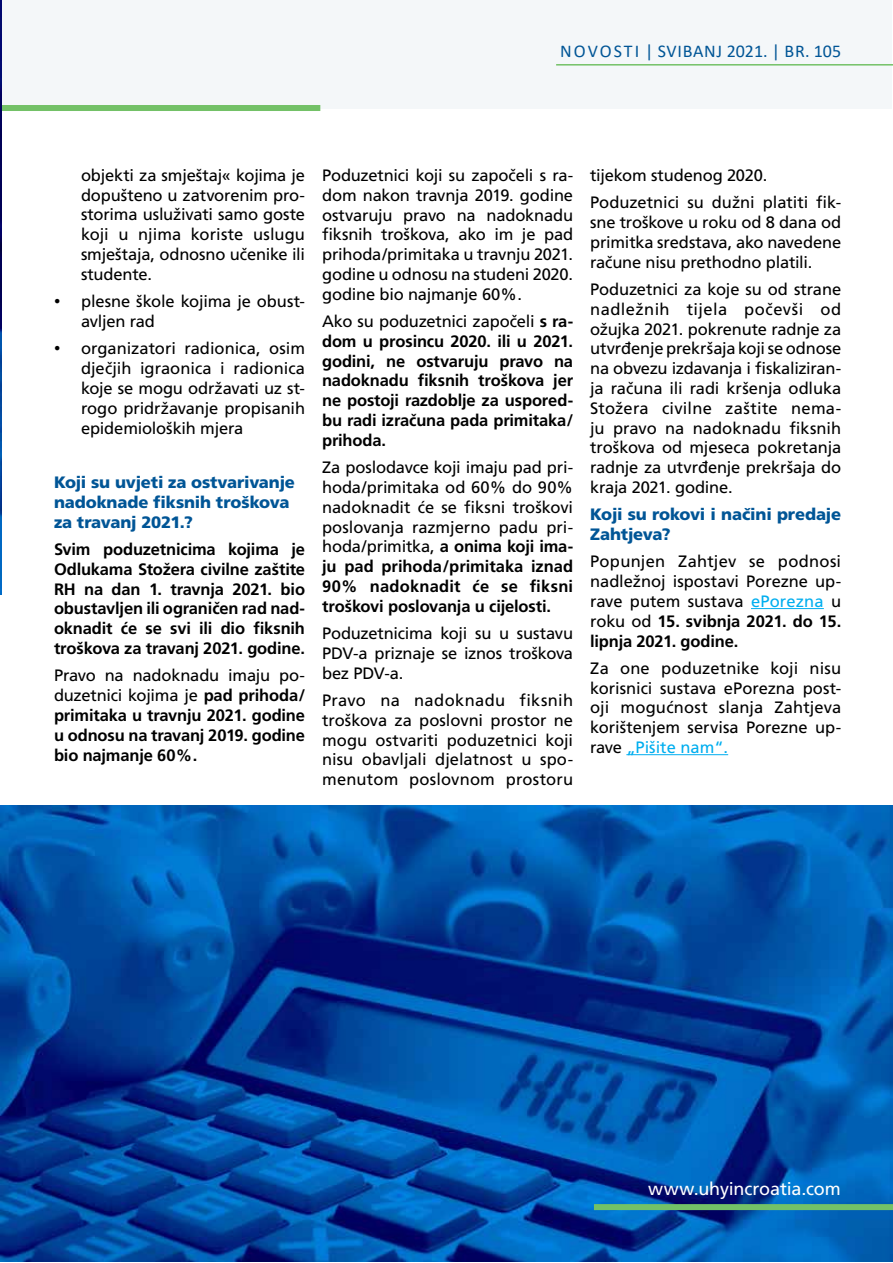
<style>
.page{position:relative;width:893px;height:1263px;background:#fff}
.page>*{position:absolute;margin:0;border:0;box-sizing:border-box;transform-origin:0 0}
.t1{font:18px "Calibri";letter-spacing:.04em;color:#005596}
.t2{font:18px "Frutiger CE";letter-spacing:-.01em;color:#fff}
.t3{font:16.5px/19.8px "Frutiger CE";letter-spacing:-.005em;color:#000;text-align:justify}
.t4{font:700 16.5px/19.8px "Frutiger CE";letter-spacing:-.01em;color:#000;text-align:justify}
.t5{font:900 16.5px/19.8px "Frutiger LT Std";letter-spacing:-.01em;color:#005596}
.s1{font-family:"Times New Roman";font-size:18px}
.s2{font-weight:400}
.s3{font-weight:700}
.s4{color:#00aeef}
</style>
<div class="page">
<img style="left:0;top:806px;width:893px;height:455px">
<div style="left:0;top:0;width:891px;height:108px;background:#f4f7f9"></div>
<div style="left:0;top:105px;width:320px;height:6px;background:#73c167"></div>
<hr style="left:751px;top:608px;width:73px;height:1px;background:#00aeef">
<hr style="left:626px;top:754px;width:102px;height:1px;background:#00aeef">
<hr style="left:556px;top:64px;width:337px;height:2px;background:#73c167">
<div style="left:594px;top:1204px;width:299px;height:6px;background:#73c167"></div>
<img style="left:0;top:0;width:2px;height:594px">
<p class="t1" style="left:560px;top:39px;width:282px">NOVOSTI | SVIBANJ 2021. | BR. 105</p>
<p class="t3" style="left:81px;top:165px;width:226px">objekti za smještaj« kojima je dopušteno u zatvorenim pro&shy;storima usluživati samo goste koji u njima koriste uslugu smještaja, odnosno učenike ili studente.</p>
<p class="t3" style="left:81px;top:291px;width:226px;text-indent:-27px"><span class="s1">•</span> plesne škole kojima je obust&shy;avljen rad</p>
<p class="t3" style="left:81px;top:339px;width:226px;text-indent:-27px"><span class="s1">•</span> organizatori radionica, osim dječjih igraonica i radionica koje se mogu održavati uz st&shy;rogo pridržavanje propisanih epidemioloških mjera</p>
<p class="t5" style="left:54px;top:472px;width:243px">Koji su uvjeti za ostvarivanje nadoknade fiksnih troškova za travanj 2021.?</p>
<p class="t4" style="left:54px;top:539px;width:253px">Svim poduzetnicima kojima je Odlukama Stožera civilne zaštite RH na dan 1. travnja 2021. bio obustavljen ili ograničen rad nad&shy;oknadit će se svi ili dio fiksnih troškova za travanj 2021. godine.</p>
<p class="t4" style="left:54px;top:666px;width:253px"><span class="s2">Pravo na nadoknadu imaju po&shy;duzetnici kojima je</span> pad prihoda/ primitaka u travnju 2021. godine u odnosu na travanj 2019. godine bio najmanje 60%.</p>
<p class="t3" style="left:322px;top:165px;width:253px">Poduzetnici koji su započeli s ra&shy;dom nakon travnja 2019. godine ostvaruju pravo na nadoknadu fiksnih troškova, ako im je pad prihoda/primitaka u travnju 2021. godine u odnosu na studeni 2020. godine bio najmanje 60%.</p>
<p class="t4" style="left:322px;top:311px;width:253px"><span class="s2">Ako su poduzetnici započeli</span> s ra&shy;dom u prosincu 2020. ili u 2021. godini, ne ostvaruju pravo na nadoknadu fiksnih troškova jer ne postoji razdoblje za uspored&shy;bu radi izračuna pada primitaka/ prihoda.</p>
<p class="t3" style="left:322px;top:457px;width:253px">Za poslodavce koji imaju pad pri&shy;hoda/primitaka od 60% do 90% nadoknadit će se fiksni troškovi poslovanja razmjerno padu pri&shy;hoda/primitka, <span class="s3">a onima koji ima&shy;ju pad prihoda/primitaka iznad 90% nadoknadit će se fiksni troškovi poslovanja u cijelosti.</span></p>
<p class="t3" style="left:322px;top:623px;width:253px">Poduzetnicima koji su u sustavu PDV-a priznaje se iznos troškova bez PDV-a.</p>
<p class="t3" style="left:322px;top:690px;width:253px">Pravo na nadoknadu fiksnih troškova za poslovni prostor ne mogu ostvariti poduzetnici koji nisu obavljali djelatnost u spo&shy;menutom poslovnom prostoru</p>
<p class="t3" style="left:590px;top:161px;width:253px;line-height:27.3px">tijekom studenog 2020.<br>Poduzetnici su dužni platiti fik-</p>
<p class="t3" style="left:590px;top:212px;width:253px">sne troškove u roku od 8 dana od primitka sredstava, ako navedene račune nisu prethodno platili.</p>
<p class="t3" style="left:590px;top:279px;width:253px">Poduzetnici za koje su od strane nadležnih tijela počevši od ožujka 2021. pokrenute radnje za utvrđenje prekršaja koji se odnose na obvezu izdavanja i fiskaliziran&shy;ja računa ili radi kršenja odluka Stožera civilne zaštite nema&shy;ju pravo na nadoknadu fiksnih troškova od mjeseca pokretanja radnje za utvrđenje prekršaja do kraja 2021. godine.</p>
<p class="t5" style="left:590px;top:504px;width:253px">Koji su rokovi i načini predaje<br>Zahtjeva?</p>
<p class="t3" style="left:590px;top:552px;width:253px">Popunjen Zahtjev se podnosi nadležnoj ispostavi Porezne up&shy;rave putem sustava <span class="s4">ePorezna</span> u roku od <span class="s3">15. svibnja 2021. do 15. lipnja 2021. godine.</span></p>
<p class="t3" style="left:590px;top:658px;width:253px">Za one poduzetnike koji nisu korisnici sustava ePorezna post&shy;oji mogućnost slanja Zahtjeva korištenjem servisa Porezne up&shy;rave <span class="s4">„Pišite nam“.</span></p>
<p class="t2" style="left:648px;top:1178px;width:194px">www.uhyincroatia.com</p>
</div>
